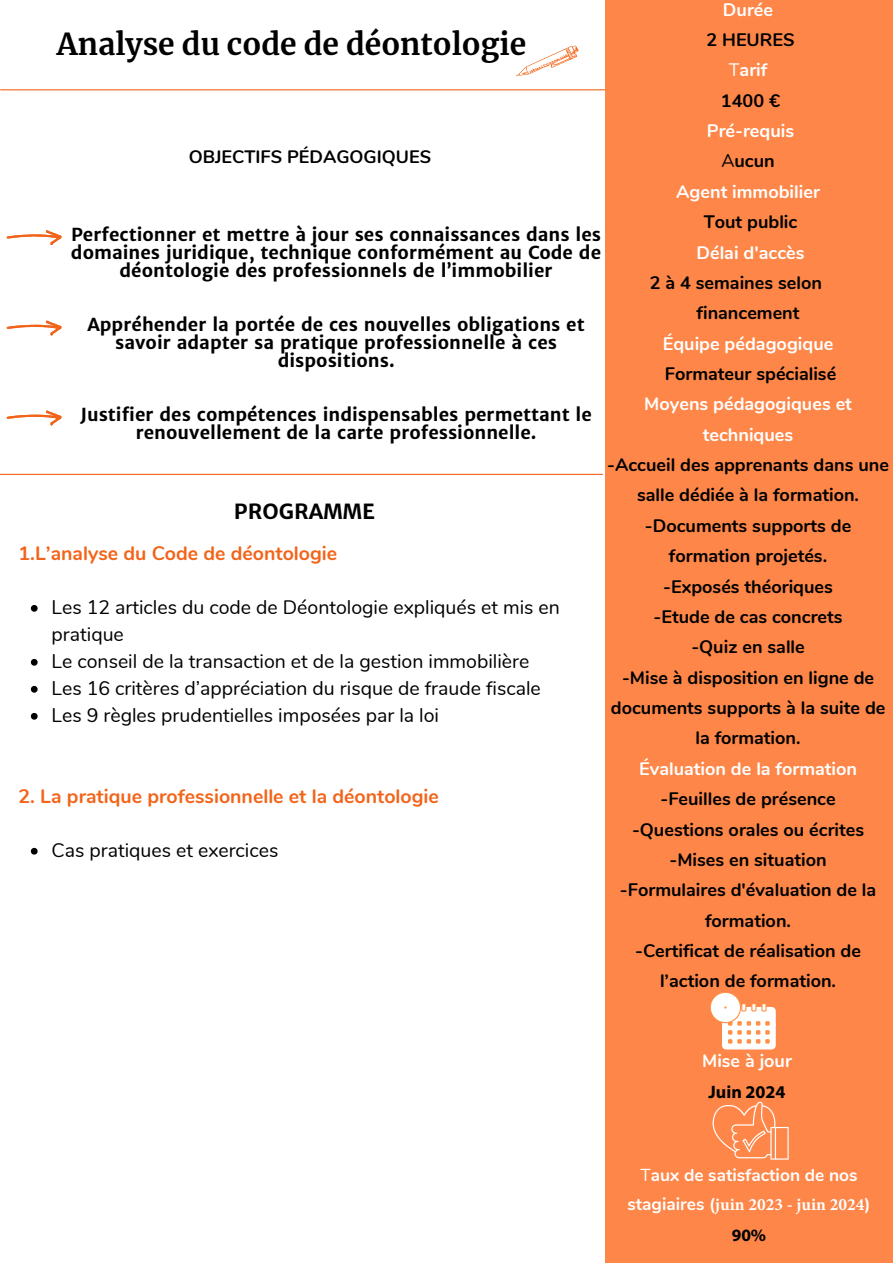
<style>
.page{position:relative;width:893px;height:1264px;background:#fff}
.page>*{position:absolute;margin:0;border:0;box-sizing:border-box;transform-origin:0 0}
.t1{font:700 30px "Merriweather";color:#000}
.t2{font:700 21px "Merriweather Sans";color:#000}
.t3{font:19.5px/27px "Nunito";color:#000}
.t4{font:700 19.5px "Nunito";color:#f26419}
.t5{font:700 18px/30.3px "Nunito";color:#000;text-align:center}
.t6{font:700 18px/18px "Merriweather Sans";color:#000;text-align:center}
.t7{font:700 18px/30.3px "Nunito";color:#fff;text-align:center}
.t8{font:700 17.25px/28.8px "Nunito";color:#fff;text-align:center}
.t9{font:700 17.25px "Myriad Pro";color:#000}
.s1{font-weight:400}
.s2{font-family:"Myriad Pro";color:#000}
.s3{font-family:"Minion Pro"}
</style>
<div class="page">
<hr style="left:1px;top:89px;width:891px;height:1px;background:#f26419">
<svg style="left:7px;top:230px;width:55px;height:15px"></svg>
<hr style="left:0;top:474px;width:602px;height:1px;background:#f26419">
<div style="left:605px;top:0;width:287px;height:1262px;background:#fd8648"></div>
<svg style="left:516px;top:45px;width:62px;height:31px"></svg>
<svg style="left:7px;top:320px;width:55px;height:15px"></svg>
<svg style="left:710px;top:992px;width:65px;height:57px"></svg>
<svg style="left:712px;top:1101px;width:76px;height:58px"></svg>
<svg style="left:7px;top:410px;width:55px;height:15px"></svg>
<svg style="left:31px;top:605px;width:7px;height:6px"></svg>
<svg style="left:31px;top:659px;width:7px;height:6px"></svg>
<svg style="left:31px;top:686px;width:7px;height:6px"></svg>
<svg style="left:31px;top:713px;width:7px;height:6px"></svg>
<svg style="left:31px;top:847px;width:7px;height:7px"></svg>
<p class="t7" style="left:723px;top:-5px;width:52px">Durée</p>
<p class="t5" style="left:706px;top:25px;width:90px">2 HEURES</p>
<p class="t7" style="left:728px;top:55px;width:40px"><span class="s1">T</span>arif</p>
<p class="t5" style="left:721px;top:86px;width:61px">1400 €</p>
<p class="t7" style="left:706px;top:116px;width:89px">Pré-requis</p>
<p class="t5" style="left:721px;top:146px;width:55px"><span class="s1">A</span>ucun</p>
<p class="t7" style="left:676px;top:177px;width:145px">Agent immobilier</p>
<p class="t5" style="left:703px;top:207px;width:95px">Tout public</p>
<p class="t7" style="left:696px;top:237px;width:109px">Délai d'accès</p>
<p class="t5" style="left:696px;top:268px;width:127px;text-align:left;text-indent:-47px">2 à 4 semaines selon financement</p>
<p class="t7" style="left:662px;top:328px;width:172px">Équipe pédagogique</p>
<p class="t5" style="left:664px;top:359px;width:173px">Formateur spécialisé</p>
<p class="t7" style="left:644px;top:389px;width:209px">Moyens pédagogiques et techniques</p>
<p class="t5" style="left:607px;top:450px;width:283px">-Accueil des apprenants dans une salle dédiée à la formation.</p>
<p class="t5" style="left:645px;top:511px;width:208px">-Documents supports de formation projetés.</p>
<p class="t5" style="left:663px;top:571px;width:171px">-Exposés théoriques</p>
<p class="t5" style="left:653px;top:602px;width:190px">-Etude de cas concrets</p>
<p class="t5" style="left:691px;top:632px;width:115px">-Quiz en salle</p>
<p class="t5" style="left:610px;top:662px;width:276px">-Mise à disposition en ligne de documents supports à la suite de la formation.</p>
<p class="t7" style="left:639px;top:753px;width:219px">Évaluation de la formation</p>
<p class="t5" style="left:660px;top:784px;width:177px">-Feuilles de présence</p>
<p class="t5" style="left:632px;top:814px;width:234px">-Questions orales ou écrites</p>
<p class="t5" style="left:669px;top:844px;width:159px">-Mises en situation</p>
<p class="t5" style="left:620px;top:875px;width:258px">-Formulaires d'évaluation de la formation.</p>
<p class="t5" style="left:635px;top:935px;width:227px">-Certificat de réalisation de l’action de formation.</p>
<p class="t1" style="left:57px;top:25px;width:471px">Analyse du code de déontologie</p>
<p class="t5" style="left:189px;top:142px;width:244px">OBJECTIFS PÉDAGOGIQUES</p>
<p class="t6" style="left:71px;top:226px;width:531px">Perfectionner et mettre à jour ses connaissances dans les domaines juridique, technique conformément au Code de déontologie des professionnels de l’immobilier</p>
<p class="t6" style="left:87px;top:316px;width:499px">Appréhender la portée de ces nouvelles obligations et savoir adapter sa pratique professionnelle à ces dispositions.</p>
<p class="t6" style="left:80px;top:406px;width:513px">Justifier des compétences indispensables permettant le renouvellement de la carte professionnelle.</p>
<p class="t2" style="left:234px;top:498px;width:142px">PROGRAMME</p>
<p class="t4" style="left:18px;top:540px;width:320px">1.L’analyse du Code de déontologie</p>
<p class="t3" style="left:52px;top:594px;width:510px">Les 12 articles du code de Déontologie expliqués et mis en pratique</p>
<p class="t3" style="left:52px;top:648px;width:479px">Le conseil de la transaction et de la gestion immobilière</p>
<p class="t3" style="left:52px;top:675px;width:490px">Les 16 critères d’appréciation du risque de fraude fiscale</p>
<p class="t3" style="left:52px;top:702px;width:389px">Les 9 règles prudentielles imposées par la loi</p>
<p class="t4" style="left:18px;top:783px;width:422px">2. La pratique professionnelle et la déontologie</p>
<p class="t3" style="left:52px;top:837px;width:228px">Cas pratiques et exercices</p>
<p class="t7" style="left:702px;top:1044px;width:91px;line-height:31.3px">Mise à jour<br><span class="s2">Juin 2024</span></p>
<p class="t8" style="left:627px;top:1160px;width:245px"><span class="s1">T</span>aux de satisfaction de nos stagiaires (<span class="s3">juin 2023 - juin 2024</span>)</p>
<p class="t9" style="left:731px;top:1224px;width:36px">90%</p>
</div>
